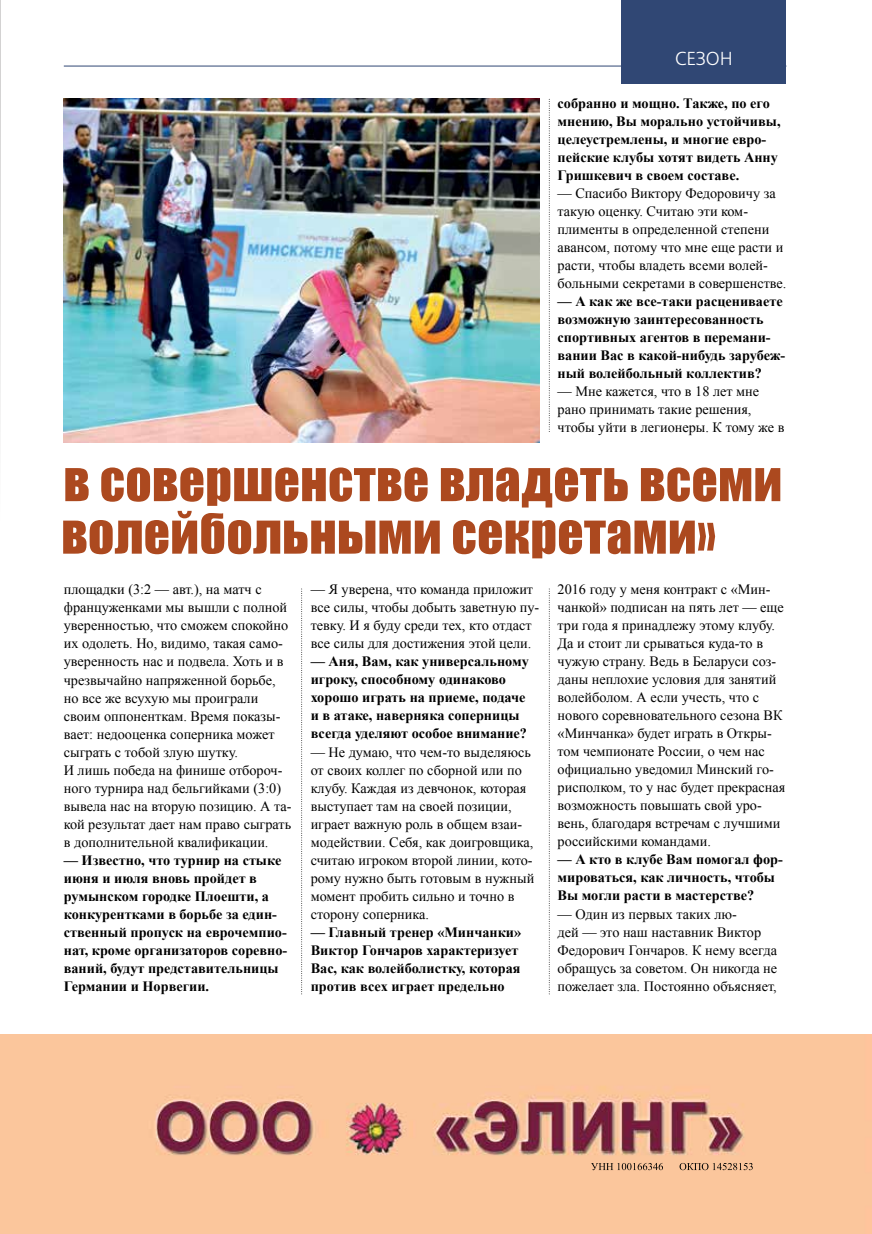
<style>
.page{position:relative;width:872px;height:1234px;background:#fff}
.page>*{position:absolute;margin:0;border:0;box-sizing:border-box;transform-origin:0 0}
.t1{font:51px/52.5px "Impact";letter-spacing:.01em;color:#ac491f}
.t2{font:18.75px "Free Set C";color:#fff}
.t3{font:14.25px/18px "Times New Roman";color:#000}
.t4{font:700 14.25px/18px "Times New Roman";color:#000}
</style>
<div class="page">
<hr style="left:64px;top:66px;width:722px;height:1px;background:#304774">
<div style="left:621px;top:0;width:165px;height:83px;background:#304774"></div>
<hr style="left:0;top:0;width:1px;height:526px;background:#8f8d8d">
<img style="left:1px;top:1034px;width:871px;height:199px">
<svg style="left:591px;top:1162px;width:72px;height:7px"></svg>
<svg style="left:679px;top:1162px;width:73px;height:7px"></svg>
<img style="left:64px;top:99px;width:476px;height:343px">
<svg style="left:301px;top:589px;width:1px;height:405px"></svg>
<svg style="left:549px;top:589px;width:1px;height:405px"></svg>
<svg style="left:549px;top:99px;width:1px;height:333px"></svg>
<h2 class="t2" style="left:675px;top:49px;width:59px">СЕЗОН</h2>
<p class="t4" style="left:557px;top:94px;width:224px">собранно и мощно. Также, по его мнению, Вы морально устойчивы, целеустремлены, и многие евро&shy;пейские клубы хотят видеть Анну<br>Гришкевич в своем составе.</p>
<p class="t3" style="left:557px;top:184px;width:230px">— Спасибо Виктору Федоровичу за такую оценку. Считаю эти ком&shy;плименты в определенной степени авансом, потому что мне еще расти и расти, чтобы владеть всеми волей&shy;больными секретами в совершенстве.</p>
<p class="t4" style="left:557px;top:292px;width:229px">— А как же все-таки расцениваете возможную заинтересованность спортивных агентов в перемани&shy;вании Вас в какой-нибудь зарубеж&shy;ный волейбольный коллектив?</p>
<p class="t3" style="left:557px;top:382px;width:228px">— Мне кажется, что в 18 лет мне рано принимать такие решения, чтобы уйти в легионеры. К тому же в</p>
<h1 class="t1" style="left:61px;top:453px;width:722px">в совершенстве владеть всеми волейбольными секретами»</h1>
<p class="t3" style="left:64px;top:580px;width:229px">площадки (3:2 — авт.), на матч с француженками мы вышли с полной уверенностью, что сможем спокойно их одолеть. Но, видимо, такая само&shy;уверенность нас и подвела. Хоть и в чрезвычайно напряженной борьбе, но все же всухую мы проиграли своим оппоненткам. Время показы&shy;вает: недооценка соперника может сыграть с тобой злую шутку.<br>И лишь победа на финише отбороч&shy;ного турнира над бельгийками (3:0) вывела нас на вторую позицию. А та&shy;кой результат дает нам право сыграть в дополнительной квалификации.</p>
<p class="t4" style="left:64px;top:850px;width:225px">— Известно, что турнир на стыке июня и июля вновь пройдет в румынском городке Плоешти, а конкурентками в борьбе за един&shy;ственный пропуск на еврочемпио&shy;нат, кроме организаторов соревно&shy;ваний, будут представительницы<br>Германии и Норвегии.</p>
<p class="t3" style="left:311px;top:580px;width:230px">— Я уверена, что команда приложит все силы, чтобы добыть заветную пу&shy;тевку. И я буду среди тех, кто отдаст все силы для достижения этой цели.</p>
<p class="t4" style="left:311px;top:652px;width:220px">— Аня, Вам, как универсальному игроку, способному одинаково хорошо играть на приеме, подаче и в атаке, наверняка соперницы всегда уделяют особое внимание?</p>
<p class="t3" style="left:311px;top:742px;width:225px">— Не думаю, что чем-то выделяюсь от своих коллег по сборной или по клубу. Каждая из девчонок, которая выступает там на своей позиции, играет важную роль в общем взаи&shy;модействии. Себя, как доигровщика, считаю игроком второй линии, кото&shy;рому нужно быть готовым в нужный момент пробить сильно и точно в сторону соперника.</p>
<p class="t4" style="left:311px;top:922px;width:212px">— Главный тренер «Минчанки»<br>Виктор Гончаров характеризует<br>Вас, как волейболистку, которая против всех играет предельно</p>
<p class="t3" style="left:557px;top:580px;width:229px">2016 году у меня контракт с «Мин&shy;чанкой» подписан на пять лет — еще три года я принадлежу этому клубу.<br>Да и стоит ли срываться куда-то в чужую страну. Ведь в Беларуси соз&shy;даны неплохие условия для занятий волейболом. А если учесть, что с нового соревновательного сезона ВК «Минчанка» будет играть в Откры&shy;том чемпионате России, о чем нас официально уведомил Минский го&shy;рисполком, то у нас будет прекрасная возможность повышать свой уро&shy;вень, благодаря встречам с лучшими российскими командами.</p>
<p class="t4" style="left:557px;top:850px;width:227px">— А кто в клубе Вам помогал фор&shy;мироваться, как личность, чтобы<br>Вы могли расти в мастерстве?</p>
<p class="t3" style="left:557px;top:904px;width:221px">— Один из первых таких лю-<br>дей — это наш наставник Виктор<br>Федорович Гончаров. К нему всегда обращусь за советом. Он никогда не пожелает зла. Постоянно объясняет,</p>
</div>
